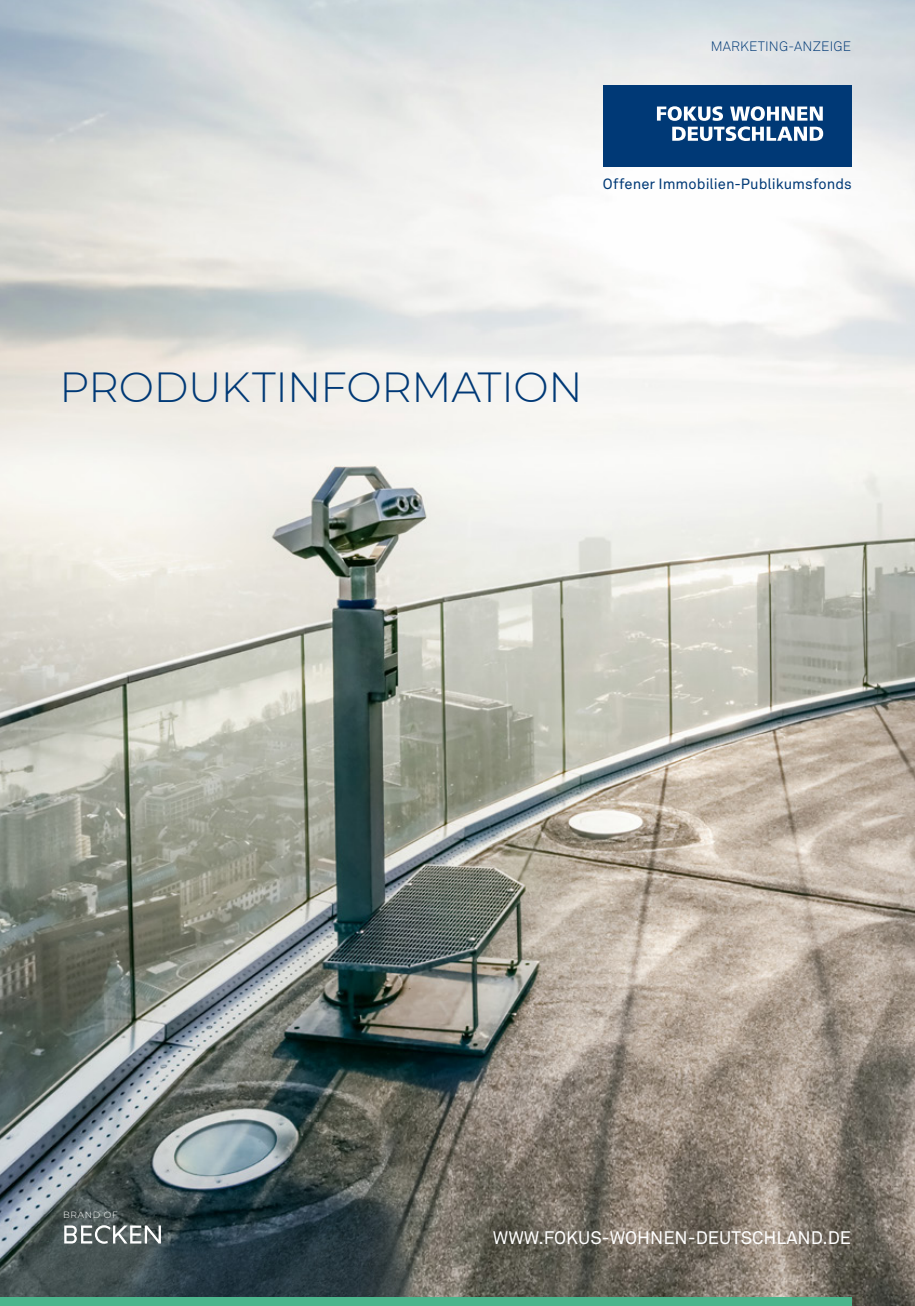
<style>
.page{position:relative;width:915px;height:1306px;background:#fff}
.page>*{position:absolute;margin:0;border:0;box-sizing:border-box;transform-origin:0 0}
.t1{font:300 42px "Montserrat";letter-spacing:-.005em;color:#003976}
.t2{font:18px "Akkurat Pro";color:#fff}
.t3{font:14.7px "Akkurat Pro";letter-spacing:.005em;color:#003976}
.t4{font:13.5px "Akkurat Light Pro";letter-spacing:.01em;color:#003976}
.t5{font:300 9px "Montserrat";letter-spacing:.075em;color:#fff}
</style>
<div class="page">
<img style="left:0;top:0;width:914px;height:1305px">
<svg style="left:64px;top:1225px;width:97px;height:18px"></svg>
<div style="left:0;top:1297px;width:850px;height:8px;background:#4bb58c"></div>
<div style="left:602px;top:85px;width:248px;height:81px;background:#003976"></div>
<svg style="left:656px;top:106px;width:166px;height:35px"></svg>
<p class="t4" style="left:710px;top:38px;width:142px">MARKETING-ANZEIGE</p>
<p class="t3" style="left:602px;top:175px;width:250px">Offener Immobilien-Publikumsfonds</p>
<h1 class="t1" style="left:60px;top:359px;width:524px">PRODUKTINFORMATION</h1>
<p class="t5" style="left:63px;top:1208px;width:56px">BRAND OF</p>
<p class="t2" style="left:492px;top:1226px;width:359px">WWW.FOKUS-WOHNEN-DEUTSCHLAND.DE</p>
</div>
